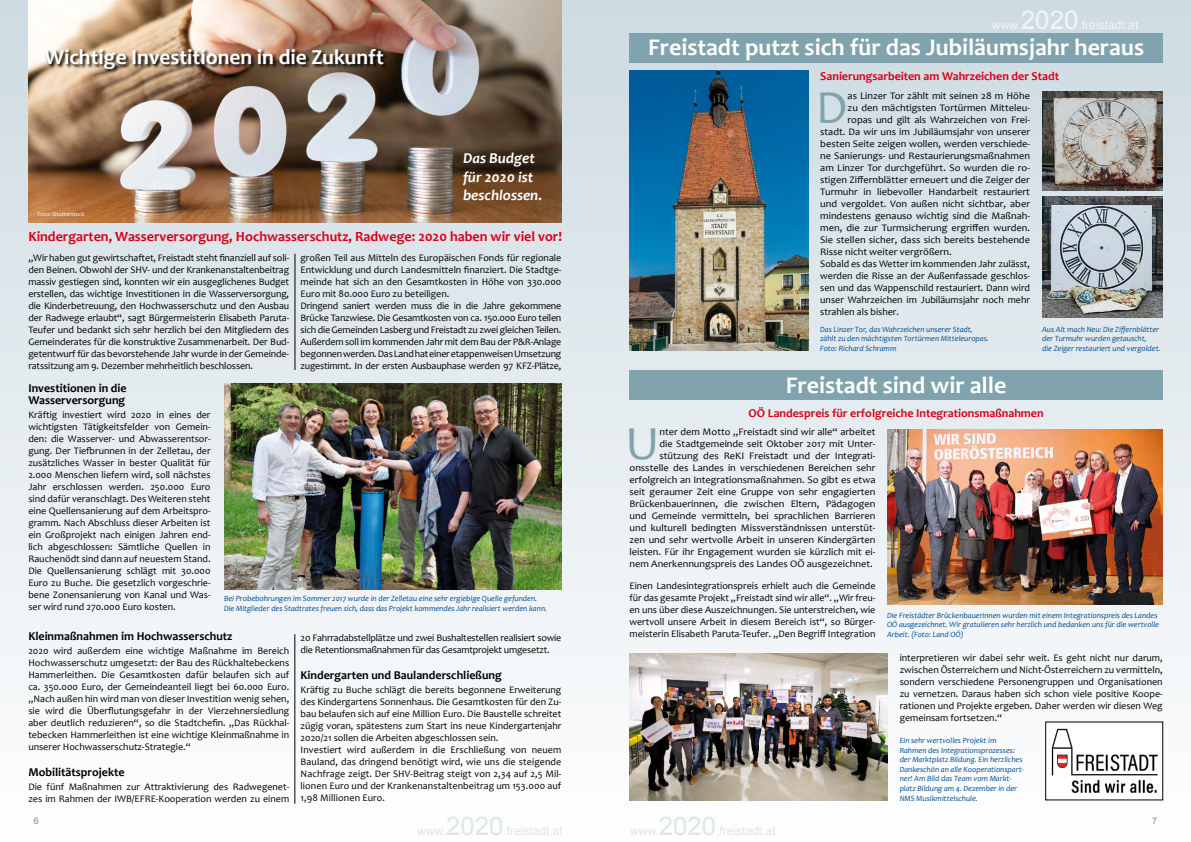
<style>
.page{position:relative;width:1191px;height:842px;background:#fff}
.page>*{position:absolute;margin:0;border:0;box-sizing:border-box;transform-origin:0 0}
.t1{font:47.8px "Candara";color:#80a3ae;scale:1.04 1}
.t2{font:700 24px "Candara";color:#fff}
.t3{font:700 21.4px "Candara";color:#fff}
.t4{font:italic 700 15.1px/18.2px "Candara";color:#fff}
.t5{font:700 14.1px "Candara";color:#da001a}
.t6{font:12.1px "Arial";color:#f1f5f7}
.t7{font:700 12px/12px "Candara";color:#000}
.t8{font:700 12px "Candara";color:#da001a}
.t9{font:12px "Arial";color:#dee7ea}
.t10{font:10px/12px "Candara";color:#000;text-align:justify}
.t11{font:10px/12px "Candara";color:#000;text-align:right;scale:1.04 1}
.t12{font:10px/12px "Candara";letter-spacing:-.02em;color:#000}
.t13{font:9px "Arial";color:#87888a}
.t14{font:italic 8px/9.6px "Candara";color:#004c90}
.t15{font:6px "Candara";color:#fff}
.s1{font-size:25.9px}
.s2{font-size:25.7px}
</style>
<div class="page">
<div style="left:0;top:0;width:1191px;height:842px;background:linear-gradient(to bottom,#cbd9e1,#fefefe)"></div>
<img style="left:28px;top:0;width:533px;height:223px">
<img style="left:44px;top:48px;width:344px;height:25px">
<img style="left:224px;top:383px;width:337px;height:207px">
<hr style="left:295px;top:254px;width:1px;height:116px;background:#000">
<hr style="left:295px;top:634px;width:1px;height:170px;background:#000">
<div style="left:629px;top:34px;width:533px;height:29px;background:#80a3ae"></div>
<div style="left:629px;top:371px;width:533px;height:29px;background:#80a3ae"></div>
<img style="left:629px;top:71px;width:179px;height:280px">
<img style="left:1042px;top:196px;width:120px;height:122px">
<img style="left:1042px;top:91px;width:120px;height:99px">
<img style="left:887px;top:430px;width:275px;height:175px">
<img style="left:629px;top:654px;width:258px;height:146px">
<div style="left:1045px;top:722px;width:117px;height:78px;background:#fff"></div>
<img style="left:1051px;top:728px;width:107px;height:65px">
<h3 class="t3" style="left:44px;top:44px;width:341px">Wichtige Investitionen in die Zukunft</h3>
<h3 class="t4" style="left:463px;top:149px;width:81px">Das Budget für 2020 ist beschlossen.</h3>
<h3 class="t5" style="left:28px;top:227px;width:535px">Kindergarten, Wasserversorgung, Hochwasserschutz, Radwege: 2020 haben wir viel vor!</h3>
<p class="t15" style="left:38px;top:211px;width:49px">Foto: Shutterstock</p>
<p class="t10" style="left:28px;top:252px;width:262px">„Wir haben gut gewirtschaftet, Freistadt steht finanziell auf soli&shy;den Beinen. Obwohl der SHV- und der Krankenanstaltenbeitrag massiv gestiegen sind, konnten wir ein ausgeglichenes Budget erstellen, das wichtige Investitionen in die Wasserversorgung, die Kinderbetreuung, den Hochwasserschutz und den Ausbau der Radwege erlaubt“, sagt Bürgermeisterin Elisabeth Paruta-Teufer und bedankt sich sehr herzlich bei den Mitgliedern des Gemeinderates für die konstruktive Zusammenarbeit. Der Bud&shy;getentwurf für das bevorstehende Jahr wurde in der Gemeinde&shy;ratssitzung am 9. Dezember mehrheitlich beschlossen.</p>
<p class="t12" style="left:300px;top:252px;width:262px">großen Teil aus Mitteln des Europäischen Fonds für regionale Entwicklung und durch Landesmitteln finanziert. Die Stadtge&shy;meinde hat sich an den Gesamtkosten in Höhe von 330.000<br>Euro mit 80.000 Euro zu beteiligen.<br>Dringend saniert werden muss die in die Jahre gekommene Brücke Tanzwiese. Die Gesamtkosten von ca. 150.000 Euro teilen sich die Gemeinden Lasberg und Freistadt zu zwei gleichen Teilen.<br>Außerdem soll im kommenden Jahr mit dem Bau der P&amp;R-Anlage begonnen werden. Das Land hat einer etappenweisen Umsetzung zugestimmt. In der ersten Ausbauphase werden 97 KFZ-Plätze,</p>
<p class="t7" style="left:28px;top:382px;width:100px">Investitionen in die<br>Wasserversorgung</p>
<p class="t10" style="left:28px;top:408px;width:184px">Kräftig investiert wird 2020 in eines der wichtigsten Tätigkeitsfelder von Gemein&shy;den: die Wasserver- und Abwasserentsor&shy;gung. Der Tiefbrunnen in der Zelletau, der zusätzliches Wasser in bester Qualität für 2.000 Menschen liefern wird, soll nächstes Jahr erschlossen werden. 250.000 Euro sind dafür veranschlagt. Des Weiteren steht eine Quellensanierung auf dem Arbeitspro&shy;gramm. Nach Abschluss dieser Arbeiten ist ein Großprojekt nach einigen Jahren end&shy;lich abgeschlossen: Sämtliche Quellen in Rauchenödt sind dann auf neuestem Stand.<br>Die Quellensanierung schlägt mit 30.000<br>Euro zu Buche. Die gesetzlich vorgeschrie&shy;bene Zonensanierung von Kanal und Was&shy;ser wird rund 270.000 Euro kosten.</p>
<p class="t7" style="left:28px;top:630px;width:205px">Kleinmaßnahmen im Hochwasserschutz</p>
<p class="t10" style="left:28px;top:644px;width:262px">2020 wird außerdem eine wichtige Maßnahme im Bereich Hochwasserschutz umgesetzt: der Bau des Rückhaltebeckens Hammerleithen. Die Gesamtkosten dafür belaufen sich auf ca. 350.000 Euro, der Gemeindeanteil liegt bei 60.000 Euro. „Nach außen hin wird man von dieser Investition wenig sehen, sie wird die Überflutungsgefahr in der Vierzehnersiedlung aber deutlich reduzieren“, so die Stadtchefin. „Das Rückhal&shy;tebecken Hammerleithen ist eine wichtige Kleinmaßnahme in unserer Hochwasserschutz-Strategie.“</p>
<p class="t7" style="left:28px;top:766px;width:98px">Mobilitätsprojekte</p>
<p class="t10" style="left:28px;top:781px;width:262px">Die fünf Maßnahmen zur Attraktivierung des Radwegenet&shy;zes im Rahmen der IWB/EFRE-Kooperation werden zu einem</p>
<p class="t14" style="left:224px;top:594px;width:324px">Bei Probebohrungen im Sommer 2017 wurde in der Zelletau eine sehr ergiebige Quelle gefunden.<br>Die Mitglieder des Stadtrates freuen sich, dass das Projekt kommendes Jahr realisiert werden kann.</p>
<p class="t12" style="left:300px;top:632px;width:262px">20 Fahrradabstellplätze und zwei Bushaltestellen realisiert sowie die Retentionsmaßnahmen für das Gesamtprojekt umgesetzt.</p>
<p class="t7" style="left:300px;top:669px;width:203px">Kindergarten und Baulanderschließung</p>
<p class="t10" style="left:300px;top:684px;width:262px;text-align:left">Kräftig zu Buche schlägt die bereits begonnene Erweiterung des Kindergartens Sonnenhaus. Die Gesamtkosten für den Zu&shy;bau belaufen sich auf eine Million Euro. Die Baustelle schreitet zügig voran, spätestens zum Start ins neue Kindergartenjahr 2020/21 sollen die Arbeiten abgeschlossen sein.<br>Investiert wird außerdem in die Erschließung von neuem Bauland, das dringend benötigt wird, wie uns die steigende Nachfrage zeigt. Der SHV-Beitrag steigt von 2,34 auf 2,5 Mil&shy;lionen Euro und der Krankenanstaltenbeitrag um 153.000 auf 1,98 Millionen Euro.</p>
<p class="t6" style="left:992px;top:17px;width:148px">www.<span class="s1">2020</span>.freistadt.at</p>
<h2 class="t2" style="left:648px;top:33px;width:497px">Freistadt putzt sich für das Jubiläumsjahr heraus</h2>
<p class="t8" style="left:820px;top:69px;width:240px">Sanierungsarbeiten am Wahrzeichen der Stadt</p>
<h1 class="t1" style="left:815px;top:78px;width:32px">D</h1>
<p class="t11" style="left:847px;top:89px;width:177px">as Linzer Tor zählt mit seinen 28 m Höhe</p>
<p class="t11" style="left:847px;top:101px;width:177px">zu den mächtigsten Tortürmen Mitteleu-</p>
<p class="t11" style="left:847px;top:113px;width:177px">ropas und gilt als Wahrzeichen von Frei-</p>
<p class="t11" style="left:820px;top:125px;width:203px">stadt. Da wir uns im Jubiläumsjahr von unserer</p>
<p class="t11" style="left:820px;top:137px;width:203px">besten Seite zeigen wollen, werden verschiede-</p>
<p class="t11" style="left:820px;top:149px;width:203px">ne Sanierungs- und Restaurierungsmaßnahmen</p>
<p class="t11" style="left:820px;top:161px;width:203px">am Linzer Tor durchgeführt. So wurden die ro-</p>
<p class="t11" style="left:820px;top:173px;width:203px">stigen Ziffernblätter erneuert und die Zeiger der</p>
<p class="t11" style="left:820px;top:185px;width:203px">Turmuhr in liebevoller Handarbeit restauriert</p>
<p class="t11" style="left:820px;top:197px;width:203px">und vergoldet. Von außen nicht sichtbar, aber</p>
<p class="t11" style="left:820px;top:209px;width:203px">mindestens genauso wichtig sind die Maßnah-</p>
<p class="t11" style="left:820px;top:221px;width:203px">men, die zur Turmsicherung ergriffen wurden.</p>
<p class="t11" style="left:820px;top:233px;width:203px">Sie stellen sicher, dass sich bereits bestehende</p>
<p class="t11" style="left:820px;top:245px;width:128px">Risse nicht weiter vergrößern.</p>
<p class="t10" style="left:820px;top:257px;width:211px">Sobald es das Wetter im kommenden Jahr zulässt,</p>
<p class="t10" style="left:820px;top:269px;width:211px">werden die Risse an der Außenfassade geschlos-</p>
<p class="t10" style="left:820px;top:281px;width:211px">sen und das Wappenschild restauriert. Dann wird</p>
<p class="t10" style="left:820px;top:293px;width:211px">unser Wahrzeichen im Jubiläumsjahr noch mehr</p>
<p class="t10" style="left:820px;top:305px;width:80px">strahlen als bisher.</p>
<p class="t14" style="left:820px;top:324px;width:170px">Das Linzer Tor, das Wahrzeichen unserer Stadt, zählt zu den mächtigsten Tortürmen Mitteleuropas.<br>Foto: Richard Schramm</p>
<p class="t14" style="left:1042px;top:324px;width:120px">Aus Alt mach Neu: Die Ziffernblätter der Turmuhr wurden getauscht,<br>die Zeiger restauriert und vergoldet.</p>
<h2 class="t2" style="left:786px;top:371px;width:222px">Freistadt sind wir alle</h2>
<p class="t8" style="left:748px;top:406px;width:297px">OÖ Landespreis für erfolgreiche Integrationsmaßnahmen</p>
<p class="t11" style="left:629px;top:426px;width:238px">nter dem Motto „Freistadt sind wir alle“ arbeitet<br>die Stadtgemeinde seit Oktober 2017 mit Unter&shy;stützung des ReKI Freistadt und der Integrati&shy;onsstelle des Landes in verschiedenen Bereichen sehr erfolgreich an Integrationsmaßnahmen. So gibt es etwa seit geraumer Zeit eine Gruppe von sehr engagierten Brückenbauerinnen, die zwischen Eltern, Pädagogen und Gemeinde vermitteln, bei sprachlichen Barrieren und kulturell bedingten Missverständnissen unterstüt&shy;zen und sehr wertvolle Arbeit in unseren Kindergärten leisten. Für ihr Engagement wurden sie kürzlich mit ei&shy;nem Anerkennungspreis des Landes OÖ ausgezeichnet.</p>
<h1 class="t1" style="left:625px;top:415px;width:34px">U</h1>
<p class="t10" style="left:629px;top:580px;width:247px">Einen Landesintegrationspreis erhielt auch die Gemeinde für das gesamte Projekt „Freistadt sind wir alle“. „Wir freu&shy;en uns über diese Auszeichnungen. Sie unterstreichen, wie wertvoll unsere Arbeit in diesem Bereich ist“, so Bürger&shy;meisterin Elisabeth Paruta-Teufer. „Den Begriff Integration</p>
<p class="t14" style="left:887px;top:610px;width:273px">Die Freistädter Brückenbauerinnen wurden mit einem Integrationspreis des Landes<br>OÖ ausgezeichnet. Wir gratulieren sehr herzlich und bedanken uns für die wertvolle<br>Arbeit. (Foto: Land OÖ)</p>
<p class="t10" style="left:899px;top:652px;width:264px">interpretieren wir dabei sehr weit. Es geht nicht nur darum, zwischen Österreichern und Nicht-Österreichern zu vermitteln, sondern verschiedene Personengruppen und Organisationen zu vernetzen. Daraus haben sich schon viele positive Koope&shy;rationen und Projekte ergeben. Daher werden wir diesen Weg gemeinsam fortsetzen.“</p>
<p class="t14" style="left:899px;top:735px;width:125px">Ein sehr wertvolles Projekt im Rahmen des Integrationsprozesses: der Marktplatz Bildung. Ein herzliches Dankeschön an alle Kooperationspart&shy;ner! Am Bild das Team vom Markt&shy;platz Bildung am 4. Dezember in der NMS Musikmittelschule.</p>
<p class="t9" style="left:417px;top:822px;width:147px">www.<span class="s2">2020</span>.freistadt.at</p>
<p class="t9" style="left:630px;top:822px;width:147px">www.<span class="s2">2020</span>.freistadt.at</p>
<p class="t13" style="left:34px;top:815px;width:7px">6</p>
<p class="t13" style="left:1152px;top:815px;width:7px">7</p>
</div>
